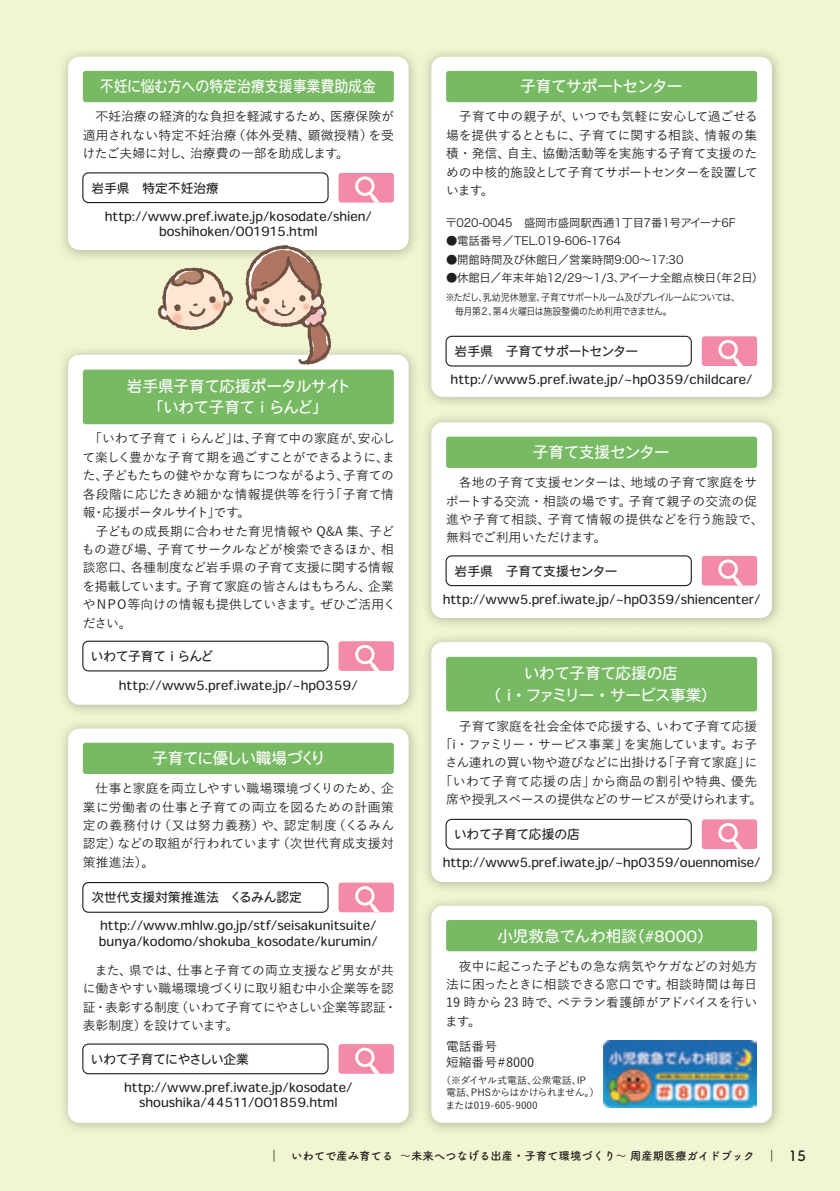
<style>
.page{position:relative;width:840px;height:1191px;background:#fff}
.page>*{position:absolute;margin:0;border:0;box-sizing:border-box;transform-origin:0 0}
.t1{font:15.6px/21.2px "Heisei Maru Go Std W4";letter-spacing:-.03em;color:#fff;text-align:center}
.t2{font:15.6px "Heisei Maru Go Std W4";color:#fff;scale:.89 1}
.t3{font:15.6px "Heisei Maru Go Std W4";color:#fff}
.t4{font:500 12.8px/18.4px "Yu Go";color:#231f20;text-align:justify}
.t5{font:12.8px/15.6px "Heisei Maru Go Std W4";color:#231f20;text-align:center}
.t6{font:12.8px "Heisei Maru Go Std W4";letter-spacing:-.03em;color:#231f20}
.t7{font:500 12.8px "Yu Go";letter-spacing:-.03em;color:#231f20}
.t8{font:500 12.8px "Yu Go";letter-spacing:-.045em;color:#231f20}
.t9{font:500 12.8px "Yu Go";letter-spacing:.03em;color:#231f20}
.t10{font:11.4px "Hiragino Sans W3";color:#231f20}
.t11{font:700 11.4px "Tsuku A Rd Gothic";color:#231f20}
.t12{font:10px/14.2px "Hiragino Sans W3";letter-spacing:-.07em;color:#231f20;scale:.9 1}
.t13{font:500 10px/12.8px "Yu Go";color:#231f20}
.s1{font-size:14.2px}
</style>
<div class="page">
<div style="left:0;top:0;width:839px;height:1191px;background:#f2f5d1"></div>
<img style="left:63px;top:52px;width:352px;height:206px">
<div style="left:68px;top:57px;width:340px;height:193px;background:#fff;border-radius:11px"></div>
<img style="left:426px;top:417px;width:353px;height:208px">
<div style="left:431px;top:422px;width:340px;height:196px;background:#fff;border-radius:11px"></div>
<div style="left:446px;top:437px;width:310px;height:31px;background:#78ba64;border-radius:3px"></div>
<img style="left:63px;top:350px;width:352px;height:362px">
<div style="left:68px;top:355px;width:340px;height:349px;background:#fff;border-radius:11px"></div>
<img style="left:63px;top:724px;width:353px;height:405px">
<div style="left:68px;top:728px;width:340px;height:395px;background:#fff;border-radius:11px"></div>
<img style="left:426px;top:637px;width:353px;height:493px">
<div style="left:431px;top:642px;width:340px;height:240px;background:#fff;border-radius:11px"></div>
<img style="left:426px;top:52px;width:353px;height:352px">
<div style="left:431px;top:57px;width:340px;height:340px;background:#fff;border-radius:11px"></div>
<svg style="left:158px;top:267px;width:75px;height:63px"></svg>
<div style="left:83px;top:369px;width:310px;height:55px;background:#78ba64;border-radius:3px"></div>
<div style="left:83px;top:742px;width:310px;height:32px;background:#78ba64;border-radius:3px"></div>
<div style="left:446px;top:657px;width:310px;height:54px;background:#78ba64;border-radius:3px"></div>
<div style="left:446px;top:71px;width:310px;height:31px;background:#78ba64;border-radius:3px"></div>
<div style="left:83px;top:71px;width:310px;height:31px;background:#78ba64;border-radius:3px"></div>
<div style="left:338px;top:173px;width:55px;height:30px;background:#f38aa8;border-radius:3px"></div>
<svg style="left:354px;top:176px;width:27px;height:27px"></svg>
<div style="left:82px;top:172px;width:246px;height:31px;border:1px solid #231f20;border-radius:6px"></div>
<div style="left:338px;top:641px;width:55px;height:30px;background:#f38aa8;border-radius:3px"></div>
<svg style="left:355px;top:645px;width:25px;height:26px"></svg>
<div style="left:82px;top:640px;width:246px;height:31px;border:1px solid #231f20;border-radius:6px"></div>
<div style="left:701px;top:336px;width:55px;height:30px;background:#f38aa8;border-radius:3px"></div>
<svg style="left:718px;top:340px;width:25px;height:26px"></svg>
<div style="left:445px;top:336px;width:246px;height:30px;border:1px solid #231f20;border-radius:6px"></div>
<div style="left:701px;top:819px;width:55px;height:30px;background:#f38aa8;border-radius:3px"></div>
<svg style="left:718px;top:823px;width:25px;height:26px"></svg>
<div style="left:445px;top:819px;width:246px;height:30px;border:1px solid #231f20;border-radius:6px"></div>
<div style="left:701px;top:556px;width:55px;height:29px;background:#f38aa8;border-radius:3px"></div>
<svg style="left:718px;top:559px;width:25px;height:26px"></svg>
<div style="left:445px;top:555px;width:246px;height:31px;border:1px solid #231f20;border-radius:6px"></div>
<div style="left:338px;top:882px;width:55px;height:30px;background:#f38aa8;border-radius:3px"></div>
<svg style="left:355px;top:886px;width:25px;height:26px"></svg>
<div style="left:82px;top:882px;width:246px;height:30px;border:1px solid #231f20;border-radius:6px"></div>
<div style="left:338px;top:1044px;width:55px;height:29px;background:#f38aa8;border-radius:3px"></div>
<svg style="left:355px;top:1047px;width:24px;height:26px"></svg>
<div style="left:82px;top:1043px;width:246px;height:31px;border:1px solid #231f20;border-radius:6px"></div>
<div style="left:431px;top:905px;width:340px;height:218px;background:#fff;border-radius:11px"></div>
<div style="left:446px;top:920px;width:310px;height:31px;background:#78ba64;border-radius:3px"></div>
<svg style="left:245px;top:245px;width:86px;height:120px"></svg>
<img style="left:603px;top:1040px;width:153px;height:67px">
<p class="t2" style="left:100px;top:76px;width:311px">不妊に悩む方への特定治療支援事業費助成金</p>
<p class="t4" style="left:83px;top:106px;width:312px;text-indent:13px">不妊治療の経済的な負担を軽減するため、医療保険が適用されない特定不妊治療（体外受精、顕微授精）を受けたご夫婦に対し、治療費の一部を助成します。</p>
<p class="t5" style="left:91px;top:180px;width:129px">岩手県　特定不妊治療</p>
<p class="t5" style="left:105px;top:208px;width:268px">http://www.pref.iwate.jp/kosodate/shien/ boshihoken/001915.html</p>
<p class="t1" style="left:127px;top:376px;width:227px">岩手県子育て応援ポータルサイト「いわて子育てｉらんど」</p>
<p class="t4" style="left:82px;top:428px;width:314px">　「いわて子育て i らんど」は、子育て中の家庭が、安心して楽しく豊かな子育て期を過ごすことができるように、また、子どもたちの健やかな育ちにつながるよう、子育ての各段階に応じたきめ細かな情報提供等を行う「子育て情報・応援ポータルサイト」です。</p>
<p class="t4" style="left:82px;top:520px;width:315px;text-align:left;text-indent:14px">子どもの成長期に合わせた育児情報や Q&amp;A 集、子どもの遊び場、子育てサークルなどが検索できるほか、相談窓口、各種制度など岩手県の子育て支援に関する情報を掲載しています。子育て家庭の皆さんはもちろん、企業やＮＰＯ等向けの情報も提供していきます。ぜひご活用ください。</p>
<p class="t6" style="left:91px;top:647px;width:124px">いわて子育て i らんど</p>
<p class="t5" style="left:119px;top:678px;width:240px">http://www5.pref.iwate.jp/~hp0359/</p>
<p class="t1" style="left:152px;top:748px;width:175px">子育てに優しい職場づくり</p>
<p class="t4" style="left:83px;top:777px;width:312px;text-indent:13px">仕事と家庭を両立しやすい職場環境づくりのため、企業に労働者の仕事と子育ての両立を図るための計画策定の義務付け（又は努力義務）や、認定制度（くるみん認定）などの取組が行われています（次世代育成支援対策推進法）。</p>
<p class="t5" style="left:91px;top:889px;width:212px">次世代支援対策推進法　くるみん認定</p>
<p class="t5" style="left:99px;top:918px;width:280px;text-align:left">http://www.mhlw.go.jp/stf/seisakunitsuite/ bunya/kodomo/shokuba_kosodate/kurumin/</p>
<p class="t4" style="left:83px;top:959px;width:315px;text-align:left;text-indent:12px">また、県では、仕事と子育ての両立支援など男女が共に働きやすい職場環境づくりに取り組む中小企業等を認証・表彰する制度（いわて子育てにやさしい企業等認証・表彰制度）を設けています。</p>
<p class="t6" style="left:91px;top:1050px;width:159px">いわて子育てにやさしい企業</p>
<p class="t5" style="left:124px;top:1079px;width:230px">http://www.pref.iwate.jp/kosodate/ shoushika/44511/001859.html</p>
<p class="t1" style="left:520px;top:76px;width:163px">子育てサポートセンター</p>
<p class="t4" style="left:446px;top:106px;width:313px;text-indent:13px">子育て中の親子が、いつでも気軽に安心して過ごせる場を提供するとともに、子育てに関する相談、情報の集積・発信、自主、協働活動等を実施する子育て支援のための中核的施設として子育てサポートセンターを設置しています。</p>
<p class="t10" style="left:445px;top:212px;width:291px">〒020-0045　盛岡市盛岡駅西通1丁目7番1号アイーナ6F</p>
<p class="t10" style="left:446px;top:231px;width:176px">●電話番号／TEL.019-606-1764</p>
<p class="t10" style="left:446px;top:249px;width:239px">●開館時間及び休館日／営業時間9:00～17:30</p>
<p class="t10" style="left:446px;top:268px;width:319px">●休館日／年末年始12/29～1/3、アイーナ全館点検日（年２日）</p>
<p class="t12" style="left:445px;top:289px;width:328px">※ただし、乳幼児休憩室、子育てサポートルーム及びプレイルームについては、　毎月第２、第４火曜日は施設整備のため利用できません。</p>
<p class="t6" style="left:454px;top:342px;width:185px">岩手県　子育てサポートセンター</p>
<p class="t5" style="left:450px;top:371px;width:303px">http://www5.pref.iwate.jp/~hp0359/childcare/</p>
<p class="t1" style="left:532px;top:442px;width:138px">子育て支援センター</p>
<p class="t4" style="left:445px;top:472px;width:319px;text-align:left;text-indent:13px">各地の子育て支援センターは、地域の子育て家庭をサポートする交流・相談の場です。子育て親子の交流の促進や子育て相談、子育て情報の提供などを行う施設で、無料でご利用いただけます。</p>
<p class="t5" style="left:454px;top:563px;width:164px">岩手県　子育て支援センター</p>
<p class="t5" style="left:442px;top:591px;width:319px">http://www5.pref.iwate.jp/~hp0359/shiencenter/</p>
<p class="t1" style="left:485px;top:663px;width:233px">いわて子育て応援の店<br>（ i・ファミリー・サービス事業）</p>
<p class="t4" style="left:458px;top:715px;width:299px">子育て家庭を社会全体で応援する、いわて子育て応援</p>
<p class="t7" style="left:439px;top:732px;width:319px">「i・ファミリー・サービス事業」を実施しています。お子</p>
<p class="t4" style="left:445px;top:752px;width:313px">さん連れの買い物や遊びなどに出掛ける「子育て家庭」に</p>
<p class="t9" style="left:439px;top:769px;width:319px">「いわて子育て応援の店」から商品の割引や特典、優先</p>
<p class="t8" style="left:446px;top:788px;width:317px">席や授乳スペースの提供などのサービスが受けられます。</p>
<p class="t6" style="left:454px;top:825px;width:127px">いわて子育て応援の店</p>
<p class="t5" style="left:442px;top:854px;width:319px">http://www5.pref.iwate.jp/~hp0359/ouennomise/</p>
<p class="t3" style="left:497px;top:925px;width:217px">小児救急でんわ相談（#8000）</p>
<p class="t4" style="left:445px;top:955px;width:313px;text-indent:14px">夜中に起こった子どもの急な病気やケガなどの対処方法に困ったときに相談できる窓口です。相談時間は毎日19 時から 23 時で、ベテラン看護師がアドバイスを行います。</p>
<p class="t4" style="left:446px;top:1037px;width:90px;line-height:15.6px">電話番号<br>短縮番号＃8000</p>
<p class="t13" style="left:445px;top:1072px;width:155px;text-indent:-4px">（※ダイヤル式電話、公衆電話、IP<br>電話、PHSからはかけられません。）または019-605-9000</p>
<p class="t11" style="left:268px;top:1146px;width:538px">｜　いわてで産み育てる ～未来へつなげる出産・子育て環境づくり～ 周産期医療ガイドブック　｜　<span class="s1">15</span></p>
</div>
